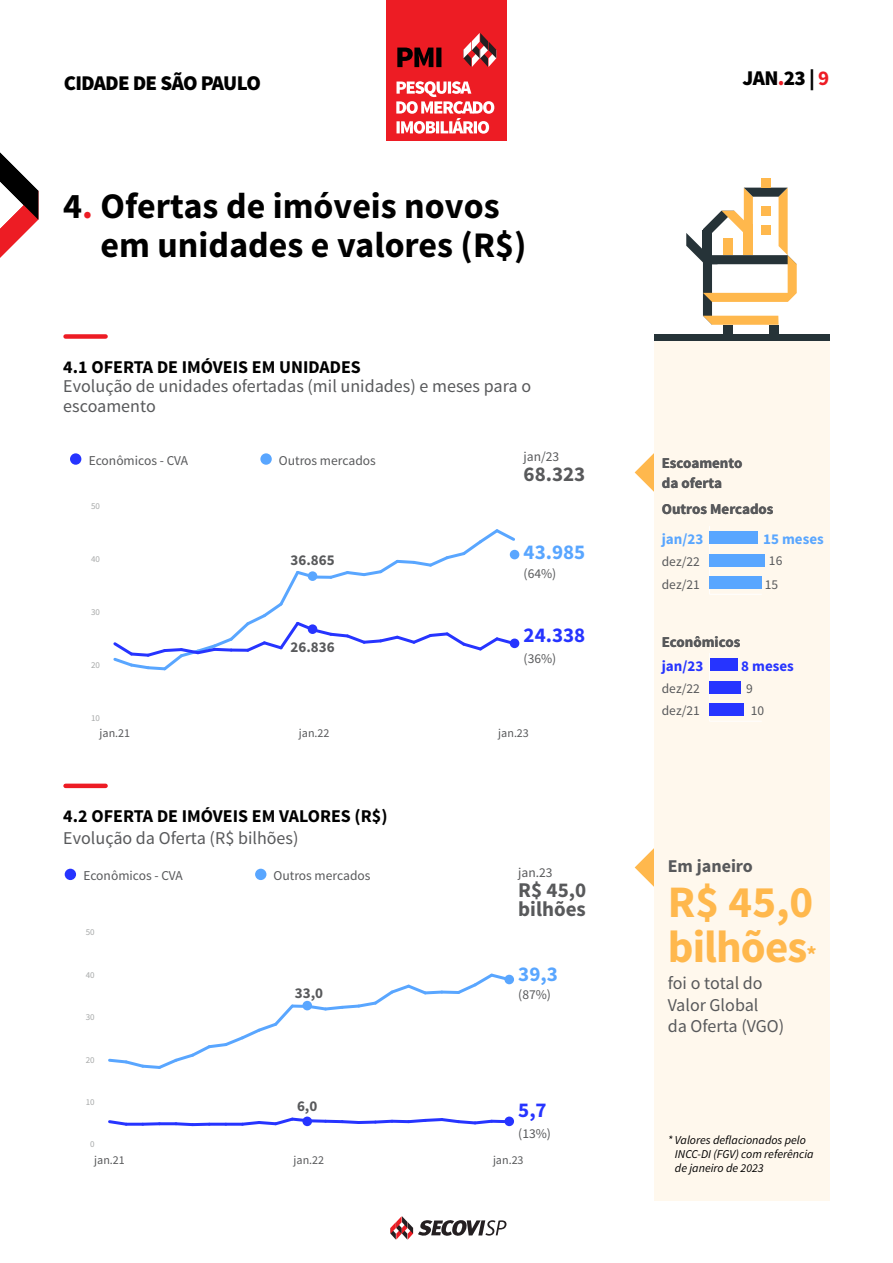
<style>
.page{position:relative;width:893px;height:1263px;background:#fff}
.page>*{position:absolute;margin:0;border:0;box-sizing:border-box;transform-origin:0 0}
.t1{font:700 45px/45px "Source Sans Pro";letter-spacing:-.02em;color:#ffb84d}
.t2{font:700 36px/39px "Source Sans Pro";color:#000}
.t3{font:900 21px "Source Sans Pro";letter-spacing:-.03em;color:#000}
.t4{font:700 21px/19.5px "Source Sans Pro";color:#58595b}
.t5{font:700 21px "Source Sans Pro";color:#59a6ff}
.t6{font:700 21px "Source Sans Pro";color:#2634ff}
.t7{font:18px/21.6px "Source Sans Pro";color:#58595b}
.t8{font:700 18px "Source Sans Pro";color:#000}
.t9{font:700 18px "Source Sans Pro";color:#58595b}
.t10{font:700 15px/19.5px "Source Sans Pro";color:#58595b}
.t11{font:700 15px "Source Sans Pro";color:#59a6ff}
.t12{font:700 15px "Source Sans Pro";color:#2634ff}
.t13{font:13.5px "Source Sans Pro";color:#58595b}
.t14{font:italic 12px/14.4px "Source Sans Pro";color:#000}
.t15{font:12px "Source Sans Pro";color:#58595b}
.t16{font:9px "Source Sans Pro";color:#a7a9a9}
.s1{color:#ed1c24}
.s2{font-weight:700;color:#ed1c24}
.s3{font-size:22.5px}
</style>
<div class="page">
<div style="left:386px;top:0;width:120px;height:141px;background:#ed1c24"></div>
<svg style="left:463px;top:33px;width:33px;height:34px"></svg>
<svg style="left:396px;top:81px;width:98px;height:53px"></svg>
<svg style="left:397px;top:48px;width:44px;height:19px"></svg>
<svg style="left:390px;top:1216px;width:116px;height:24px"></svg>
<svg style="left:0;top:152px;width:38px;height:106px"></svg>
<div style="left:66px;top:334px;width:40px;height:5px;background:#ed1c24"></div>
<hr style="left:66px;top:784px;width:40px;height:4px;background:#ed1c24">
<svg style="left:635px;top:453px;width:19px;height:39px"></svg>
<svg style="left:635px;top:848px;width:19px;height:39px"></svg>
<div style="left:654px;top:334px;width:175px;height:866px;background:#fff8ed"></div>
<div style="left:654px;top:334px;width:175px;height:7px;background:#263338"></div>
<div style="left:761px;top:179px;width:9px;height:9px;background:#ffb84d"></div>
<div style="left:723px;top:325px;width:9px;height:9px;background:#263338"></div>
<div style="left:769px;top:325px;width:10px;height:9px;background:#263338"></div>
<svg style="left:686px;top:188px;width:111px;height:137px"></svg>
<div style="left:70px;top:453px;width:11px;height:12px;background:#2634ff;border-radius:50%"></div>
<div style="left:260px;top:453px;width:12px;height:12px;background:#59a6ff;border-radius:50%"></div>
<svg style="left:113px;top:529px;width:405px;height:142px"></svg>
<div style="left:510px;top:550px;width:9px;height:9px;background:#59a6ff;border-radius:50%"></div>
<div style="left:510px;top:638px;width:9px;height:10px;background:#2634ff;border-radius:50%"></div>
<div style="left:308px;top:571px;width:9px;height:10px;background:#59a6ff;border-radius:50%"></div>
<div style="left:308px;top:624px;width:9px;height:10px;background:#2634ff;border-radius:50%"></div>
<hr style="left:710px;top:721px;width:52px;height:1px;background:#fff">
<hr style="left:709px;top:653px;width:1px;height:68px;background:#fff">
<div style="left:710px;top:658px;width:27px;height:13px;background:#2634ff"></div>
<div style="left:710px;top:681px;width:31px;height:12px;background:#2634ff"></div>
<div style="left:710px;top:703px;width:34px;height:13px;background:#2634ff"></div>
<hr style="left:710px;top:594px;width:52px;height:1px;background:#fff">
<hr style="left:709px;top:526px;width:1px;height:68px;background:#fff">
<div style="left:710px;top:531px;width:48px;height:13px;background:#59a6ff"></div>
<div style="left:710px;top:554px;width:55px;height:12px;background:#59a6ff"></div>
<div style="left:710px;top:576px;width:52px;height:13px;background:#59a6ff"></div>
<div style="left:65px;top:869px;width:11px;height:11px;background:#2634ff;border-radius:50%"></div>
<div style="left:255px;top:869px;width:11px;height:11px;background:#59a6ff;border-radius:50%"></div>
<svg style="left:108px;top:1004px;width:185px;height:65px"></svg>
<svg style="left:292px;top:1004px;width:11px;height:4px"></svg>
<svg style="left:305px;top:984px;width:137px;height:27px"></svg>
<svg style="left:442px;top:990px;width:12px;height:4px"></svg>
<svg style="left:454px;top:973px;width:58px;height:21px"></svg>
<svg style="left:108px;top:1120px;width:22px;height:6px"></svg>
<hr style="left:126px;top:1123px;width:17px;height:3px;background:#2634ff">
<svg style="left:143px;top:1122px;width:16px;height:4px"></svg>
<hr style="left:159px;top:1122px;width:17px;height:3px;background:#2634ff">
<svg style="left:173px;top:1122px;width:23px;height:5px"></svg>
<hr style="left:193px;top:1123px;width:16px;height:3px;background:#2634ff">
<hr style="left:209px;top:1123px;width:17px;height:3px;background:#2634ff">
<hr style="left:226px;top:1123px;width:16px;height:3px;background:#2634ff">
<svg style="left:239px;top:1117px;width:73px;height:10px"></svg>
<svg style="left:312px;top:1119px;width:14px;height:4px"></svg>
<hr style="left:326px;top:1120px;width:16px;height:3px;background:#2634ff">
<svg style="left:339px;top:1120px;width:20px;height:4px"></svg>
<svg style="left:359px;top:1120px;width:13px;height:4px"></svg>
<svg style="left:372px;top:1119px;width:23px;height:5px"></svg>
<hr style="left:392px;top:1120px;width:17px;height:3px;background:#2634ff">
<svg style="left:405px;top:1118px;width:90px;height:7px"></svg>
<hr style="left:492px;top:1120px;width:16px;height:3px;background:#2634ff">
<div style="left:504px;top:975px;width:10px;height:9px;background:#59a6ff;border-radius:50%"></div>
<div style="left:504px;top:1116px;width:10px;height:10px;background:#2634ff;border-radius:50%"></div>
<div style="left:302px;top:1001px;width:10px;height:9px;background:#59a6ff;border-radius:50%"></div>
<div style="left:302px;top:1116px;width:10px;height:10px;background:#2634ff;border-radius:50%"></div>
<p class="t3" style="left:64px;top:70px;width:199px">CIDADE DE SÃO PAULO</p>
<p class="t3" style="left:742px;top:64px;width:88px">JAN<span class="s1">.</span>23 | <span class="s2">9</span></p>
<h2 class="t2" style="left:101px;top:188px;width:427px;text-indent:-37px">4<span class="s1">.</span> Ofertas de imóveis novos em unidades e valores (R$)</h2>
<p class="t8" style="left:63px;top:355px;width:299px">4.1 OFERTA DE IMÓVEIS EM UNIDADES</p>
<p class="t7" style="left:63px;top:377px;width:469px;line-height:19.5px">Evolução de unidades ofertadas (mil unidades) e meses para o escoamento</p>
<p class="t13" style="left:89px;top:452px;width:101px">Econômicos - CVA</p>
<p class="t13" style="left:279px;top:452px;width:98px">Outros mercados</p>
<p class="t16" style="left:91px;top:500px;width:10px">50</p>
<p class="t16" style="left:91px;top:553px;width:10px">40</p>
<p class="t16" style="left:91px;top:606px;width:10px">30</p>
<p class="t16" style="left:91px;top:659px;width:10px">20</p>
<p class="t16" style="left:91px;top:712px;width:10px">10</p>
<p class="t10" style="left:290px;top:551px;width:46px">36.865</p>
<p class="t10" style="left:290px;top:637px;width:46px">26.836</p>
<p class="t13" style="left:524px;top:448px;width:37px">jan/23</p>
<p class="t4" style="left:524px;top:465px;width:63px">68.323</p>
<p class="t5" style="left:524px;top:539px;width:63px">43.985</p>
<p class="t13" style="left:524px;top:565px;width:34px">(64%)</p>
<p class="t6" style="left:524px;top:621px;width:63px">24.338</p>
<p class="t13" style="left:524px;top:650px;width:34px">(36%)</p>
<p class="t15" style="left:100px;top:726px;width:32px">jan.21</p>
<p class="t15" style="left:299px;top:726px;width:32px">jan.22</p>
<p class="t15" style="left:498px;top:726px;width:32px">jan.23</p>
<p class="t8" style="left:63px;top:804px;width:326px">4.2 OFERTA DE IMÓVEIS EM VALORES (R$)</p>
<p class="t7" style="left:63px;top:827px;width:237px">Evolução da Oferta (R$ bilhões)</p>
<p class="t13" style="left:83px;top:867px;width:101px">Econômicos - CVA</p>
<p class="t13" style="left:274px;top:867px;width:98px">Outros mercados</p>
<p class="t13" style="left:518px;top:864px;width:36px">jan.23</p>
<p class="t4" style="left:518px;top:881px;width:69px">R$ 45,0 bilhões</p>
<p class="t16" style="left:86px;top:927px;width:10px">50</p>
<p class="t16" style="left:86px;top:969px;width:10px">40</p>
<p class="t16" style="left:86px;top:1011px;width:10px">30</p>
<p class="t16" style="left:86px;top:1054px;width:10px">20</p>
<p class="t16" style="left:86px;top:1096px;width:10px">10</p>
<p class="t16" style="left:90px;top:1139px;width:6px">0</p>
<p class="t10" style="left:295px;top:983px;width:30px">33,0</p>
<p class="t10" style="left:297px;top:1097px;width:22px">6,0</p>
<p class="t5" style="left:518px;top:960px;width:41px">39,3</p>
<p class="t13" style="left:518px;top:986px;width:34px">(87%)</p>
<p class="t6" style="left:518px;top:1097px;width:30px">5,7</p>
<p class="t13" style="left:518px;top:1125px;width:34px">(13%)</p>
<p class="t15" style="left:94px;top:1152px;width:32px">jan.21</p>
<p class="t15" style="left:294px;top:1152px;width:32px">jan.22</p>
<p class="t15" style="left:493px;top:1152px;width:32px">jan.23</p>
<p class="t10" style="left:662px;top:454px;width:82px">Escoamento da oferta</p>
<p class="t10" style="left:662px;top:499px;width:113px">Outros Mercados</p>
<p class="t11" style="left:662px;top:529px;width:43px">jan/23</p>
<p class="t11" style="left:763px;top:529px;width:62px">15 meses</p>
<p class="t13" style="left:662px;top:554px;width:40px">dez/22</p>
<p class="t13" style="left:769px;top:552px;width:15px">16</p>
<p class="t13" style="left:662px;top:576px;width:40px">dez/21</p>
<p class="t13" style="left:765px;top:576px;width:15px">15</p>
<p class="t10" style="left:662px;top:633px;width:80px">Econômicos</p>
<p class="t12" style="left:662px;top:656px;width:43px">jan/23</p>
<p class="t12" style="left:741px;top:656px;width:54px">8 meses</p>
<p class="t13" style="left:662px;top:680px;width:40px">dez/22</p>
<p class="t13" style="left:746px;top:680px;width:8px">9</p>
<p class="t13" style="left:662px;top:702px;width:40px">dez/21</p>
<p class="t13" style="left:751px;top:702px;width:15px">10</p>
<p class="t9" style="left:668px;top:855px;width:87px">Em janeiro</p>
<h1 class="t1" style="left:668px;top:881px;width:150px">R$ 45,0 bilhões<span class="s3">*</span></h1>
<p class="t7" style="left:668px;top:973px;width:118px">foi o total do<br>Valor Global<br>da Oferta (VGO)</p>
<p class="t14" style="left:675px;top:1132px;width:140px;text-indent:-7px">* Valores deflacionados pelo<br>INCC-DI (FGV) com referência de janeiro de 2023</p>
</div>
